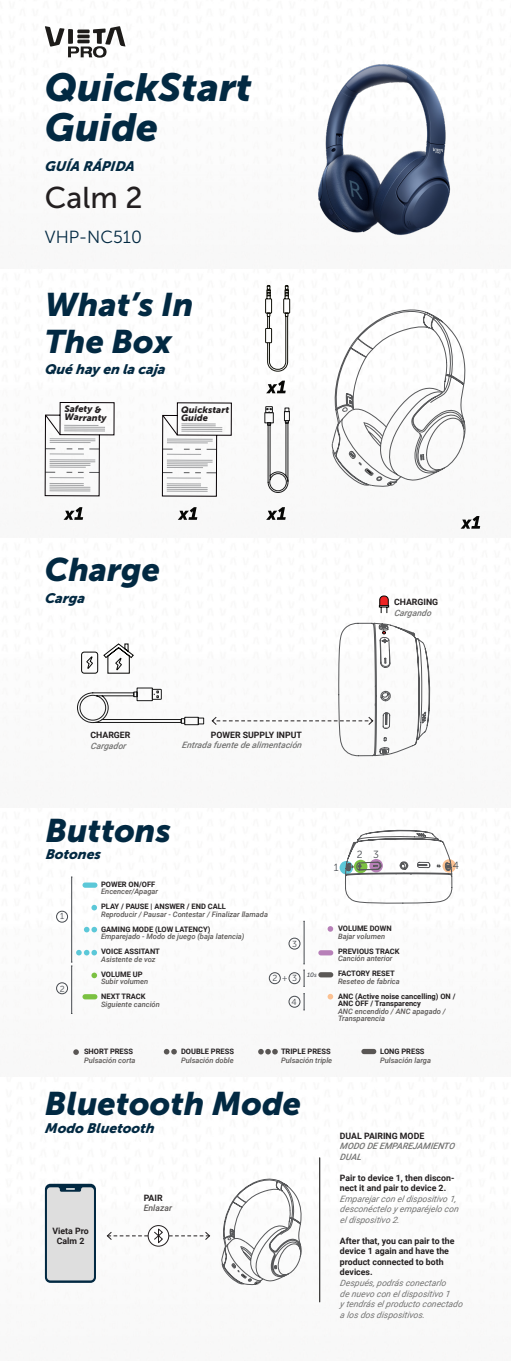
<style>
.page{position:relative;width:511px;height:1361px;background:#fff}
.page>*{position:absolute;margin:0;border:0;box-sizing:border-box;transform-origin:0 0}
.t1{font:italic 39px/40px "Museo Sans 900";color:#022942}
.t2{font:italic 32.5px/37.5px "Museo Sans 900";color:#022942}
.t3{font:30px "Museo Sans 500";color:#231f20}
.t4{font:17.5px "Museo Sans 300";color:#022942}
.t5{font:italic 13.75px "Museo Sans 900";color:#022942}
.t6{font:10.38px "Museo Sans 300";color:#474b50}
.t7{font:italic 9.25px "Museo Sans 900";color:#231f20}
.t8{font:700 8.75px/10.5px "Roboto";color:#231f20}
.t9{font:italic 8.75px/10.5px "Roboto";color:#727271}
.t10{font:italic 500 8.75px/10.5px "Roboto";color:#727271}
.t11{font:italic 500 8.75px "Roboto";color:#5a5755}
.t12{font:8.75px "Museo Sans 300";color:#474b50}
.t13{font:italic 500 7.5px/7.5px "Roboto";color:#5a5755}
.t14{font:700 7.5px/7.5px "Roboto";color:#231f20}
.t15{font:italic 6.25px "Museo Sans 500";color:#474b50}
</style>
<div class="page">
<svg style="left:45px;top:26px;width:80px;height:32px"></svg>
<svg style="left:81px;top:643px;width:53px;height:31px"></svg>
<svg style="left:379px;top:595px;width:9px;height:18px"></svg>
<hr style="left:319px;top:1157px;width:1px;height:145px;background:#080705">
<img style="left:318px;top:64px;width:133px;height:172px">
<svg style="left:327px;top:926px;width:6px;height:5px"></svg>
<svg style="left:327px;top:994px;width:6px;height:5px"></svg>
<div style="left:318px;top:950px;width:15px;height:5px;background:#b780b8;border-radius:3px"></div>
<div style="left:318px;top:972px;width:15px;height:5px;background:#5a5755;border-radius:3px"></div>
<div style="left:82px;top:882px;width:15px;height:6px;background:#5cc8d8;border-radius:3px"></div>
<div style="left:82px;top:994px;width:15px;height:5px;background:#7bc142;border-radius:3px"></div>
<svg style="left:91px;top:905px;width:6px;height:5px"></svg>
<svg style="left:91px;top:972px;width:6px;height:6px"></svg>
<svg style="left:84px;top:927px;width:13px;height:5px"></svg>
<svg style="left:76px;top:950px;width:21px;height:5px"></svg>
<svg style="left:264px;top:406px;width:25px;height:87px"></svg>
<svg style="left:77px;top:688px;width:127px;height:37px"></svg>
<svg style="left:265px;top:284px;width:25px;height:87px"></svg>
<div style="left:265px;top:328px;width:6px;height:15px;background:#fcfcfc"></div>
<div style="left:265px;top:328px;width:6px;height:15px;border:1px solid #12120a"></div>
<svg style="left:63px;top:507px;width:20px;height:13px"></svg>
<svg style="left:266px;top:507px;width:19px;height:13px"></svg>
<svg style="left:460px;top:516px;width:19px;height:13px"></svg>
<svg style="left:266px;top:381px;width:19px;height:12px"></svg>
<svg style="left:177px;top:507px;width:20px;height:13px"></svg>
<svg style="left:162px;top:402px;width:69px;height:95px"></svg>
<svg style="left:45px;top:402px;width:69px;height:94px"></svg>
<svg style="left:45px;top:1183px;width:51px;height:100px;background:#bec4c7"></svg>
<svg style="left:73px;top:1049px;width:6px;height:6px"></svg>
<svg style="left:164px;top:1049px;width:13px;height:5px"></svg>
<svg style="left:258px;top:1049px;width:19px;height:5px"></svg>
<div style="left:361px;top:1049px;width:15px;height:5px;background:#5a5755;border-radius:3px"></div>
<div style="left:148px;top:1225px;width:21px;height:21px;border:1px solid #231f20;border-radius:50%"></div>
<svg style="left:107px;top:1227px;width:103px;height:17px"></svg>
<svg style="left:442px;top:859px;width:13px;height:13px"></svg>
<div style="left:339px;top:861px;width:14px;height:13px;background:#5cc8d8;border-radius:50%"></div>
<svg style="left:331px;top:309px;width:134px;height:178px"></svg>
<svg style="left:345px;top:830px;width:106px;height:73px"></svg>
<svg style="left:211px;top:623px;width:219px;height:134px"></svg>
<hr style="left:71px;top:877px;width:1px;height:85px;background:#474b50">
<hr style="left:71px;top:966px;width:1px;height:47px;background:#474b50">
<hr style="left:303px;top:921px;width:1px;height:43px;background:#474b50">
<svg style="left:303px;top:970px;width:1px;height:17px"></svg>
<svg style="left:303px;top:993px;width:1px;height:17px"></svg>
<div style="left:56px;top:911px;width:12px;height:11px;border:1px solid #474b50;border-radius:50%"></div>
<div style="left:56px;top:982px;width:12px;height:12px;border:1px solid #474b50;border-radius:50%"></div>
<div style="left:288px;top:938px;width:12px;height:11px;border:1px solid #474b50;border-radius:50%"></div>
<div style="left:288px;top:972px;width:12px;height:12px;border:1px solid #474b50;border-radius:50%"></div>
<div style="left:288px;top:996px;width:12px;height:11px;border:1px solid #474b50;border-radius:50%"></div>
<div style="left:269px;top:972px;width:11px;height:12px;border:1px solid #474b50;border-radius:50%"></div>
<svg style="left:221px;top:1178px;width:80px;height:107px"></svg>
<p class="t1" style="left:45px;top:67px;width:208px">QuickStart<br>Guide</p>
<p class="t5" style="left:45px;top:158px;width:91px">GUÍA RÁPIDA</p>
<p class="t3" style="left:45px;top:181px;width:99px">Calm 2</p>
<p class="t4" style="left:45px;top:227px;width:98px">VHP-NC510</p>
<p class="t2" style="left:45px;top:285px;width:150px">What’s In<br>The Box</p>
<p class="t5" style="left:45px;top:361px;width:124px">Qué hay en la caja</p>
<p class="t7" style="left:64px;top:404px;width:38px">Safety &amp;</p>
<p class="t7" style="left:64px;top:412px;width:44px">Warranty</p>
<p class="t7" style="left:181px;top:404px;width:49px">Quickstart</p>
<p class="t7" style="left:181px;top:412px;width:28px">Guide</p>
<p class="t2" style="left:45px;top:550px;width:116px">Charge</p>
<p class="t5" style="left:45px;top:590px;width:43px">Carga</p>
<p class="t8" style="left:393px;top:596px;width:46px">CHARGING</p>
<p class="t10" style="left:393px;top:607px;width:41px">Cargando</p>
<p class="t8" style="left:90px;top:729px;width:41px">CHARGER</p>
<p class="t10" style="left:90px;top:740px;width:39px">Cargador</p>
<p class="t8" style="left:210px;top:729px;width:93px">POWER SUPPLY INPUT</p>
<p class="t10" style="left:182px;top:740px;width:123px">Entrada fuente de alimentación</p>
<p class="t2" style="left:46px;top:812px;width:127px">Buttons</p>
<p class="t5" style="left:45px;top:847px;width:57px">Botones</p>
<p class="t12" style="left:60px;top:911px;width:6px">1</p>
<p class="t12" style="left:60px;top:984px;width:6px">2</p>
<p class="t14" style="left:101px;top:880px;width:56px">POWER ON/OFF</p>
<p class="t13" style="left:101px;top:887px;width:58px">Encencer/Apagar</p>
<p class="t14" style="left:101px;top:902px;width:126px">PLAY / PAUSE | ANSWER / END CALL</p>
<p class="t13" style="left:101px;top:910px;width:168px">Reproducir / Pausar - Contestar / Finalizar llamada</p>
<p class="t14" style="left:101px;top:925px;width:111px">GAMING MODE (LOW LATENCY)</p>
<p class="t13" style="left:101px;top:932px;width:145px">Emparejado - Modo de juego (baja latencia)</p>
<p class="t14" style="left:101px;top:947px;width:60px">VOICE ASSITANT</p>
<p class="t13" style="left:101px;top:955px;width:56px">Asistente de voz</p>
<p class="t14" style="left:101px;top:970px;width:43px">VOLUME UP</p>
<p class="t13" style="left:101px;top:977px;width:49px">Subir volumen</p>
<p class="t14" style="left:101px;top:992px;width:46px">NEXT TRACK</p>
<p class="t13" style="left:101px;top:1000px;width:60px">Siguiente canción</p>
<p class="t12" style="left:292px;top:939px;width:6px">3</p>
<p class="t12" style="left:292px;top:973px;width:6px">3</p>
<p class="t12" style="left:291px;top:997px;width:7px">4</p>
<p class="t12" style="left:272px;top:973px;width:6px">2</p>
<p class="t12" style="left:282px;top:973px;width:8px">+</p>
<p class="t15" style="left:307px;top:971px;width:11px">10s</p>
<p class="t6" style="left:333px;top:861px;width:6px">1</p>
<p class="t6" style="left:356px;top:848px;width:7px">2</p>
<p class="t6" style="left:373px;top:848px;width:7px">3</p>
<p class="t6" style="left:452px;top:860px;width:8px">4</p>
<p class="t14" style="left:338px;top:924px;width:55px">VOLUME DOWN</p>
<p class="t13" style="left:338px;top:932px;width:48px">Bajar volumen</p>
<p class="t14" style="left:338px;top:947px;width:63px">PREVIOUS TRACK</p>
<p class="t13" style="left:338px;top:954px;width:56px">Canción anterior</p>
<p class="t14" style="left:338px;top:969px;width:58px">FACTORY RESET</p>
<p class="t13" style="left:338px;top:977px;width:63px">Reseteo de fabrica</p>
<p class="t14" style="left:338px;top:992px;width:119px">ANC (Active noise cancelling) ON /<br>ANC OFF / Transparency</p>
<p class="t13" style="left:338px;top:1007px;width:109px">ANC encendido / ANC apagado /<br>Transparencia</p>
<p class="t14" style="left:84px;top:1047px;width:51px">SHORT PRESS</p>
<p class="t13" style="left:84px;top:1056px;width:53px">Pulsación corta</p>
<p class="t14" style="left:181px;top:1047px;width:54px">DOUBLE PRESS</p>
<p class="t13" style="left:181px;top:1056px;width:54px">Pulsación doble</p>
<p class="t14" style="left:281px;top:1047px;width:51px">TRIPLE PRESS</p>
<p class="t13" style="left:281px;top:1056px;width:53px">Pulsación triple</p>
<p class="t14" style="left:380px;top:1047px;width:46px">LONG PRESS</p>
<p class="t13" style="left:380px;top:1056px;width:52px">Pulsación larga</p>
<p class="t2" style="left:45px;top:1085px;width:257px">Bluetooth Mode</p>
<p class="t5" style="left:45px;top:1120px;width:113px">Modo Bluetooth</p>
<p class="t8" style="left:52px;top:1225px;width:38px">Vieta Pro</p>
<p class="t8" style="left:57px;top:1235px;width:29px">Calm 2</p>
<p class="t8" style="left:144px;top:1192px;width:20px">PAIR</p>
<p class="t11" style="left:144px;top:1202px;width:30px">Enlazar</p>
<p class="t8" style="left:339px;top:1130px;width:86px">DUAL PAIRING MODE</p>
<p class="t10" style="left:339px;top:1140px;width:118px">MODO DE EMPA REJA MIENTO<br>DUAL</p>
<p class="t8" style="left:339px;top:1172px;width:116px">Pair to device 1, then discon&shy;nect it and pair to device 2.</p>
<p class="t9" style="left:339px;top:1193px;width:122px">Emp arejarcon eldisp ositivo 1, desconéctelo y emparéjelo con eldisp ositivo 2.</p>
<p class="t8" style="left:339px;top:1235px;width:116px">After that, you can pair to the device 1 again and have the</p>
<p class="t8" style="left:339px;top:1256px;width:105px">product connected to both devices.</p>
<p class="t9" style="left:339px;top:1277px;width:109px">Desp ués, podrás conectarlo</p>
<p class="t9" style="left:339px;top:1287px;width:114px">de nuevo con eldisp ositivo 1</p>
<p class="t9" style="left:339px;top:1298px;width:126px">y tendrás elproducto conectado a los dos disp ositivos.</p>
</div>
